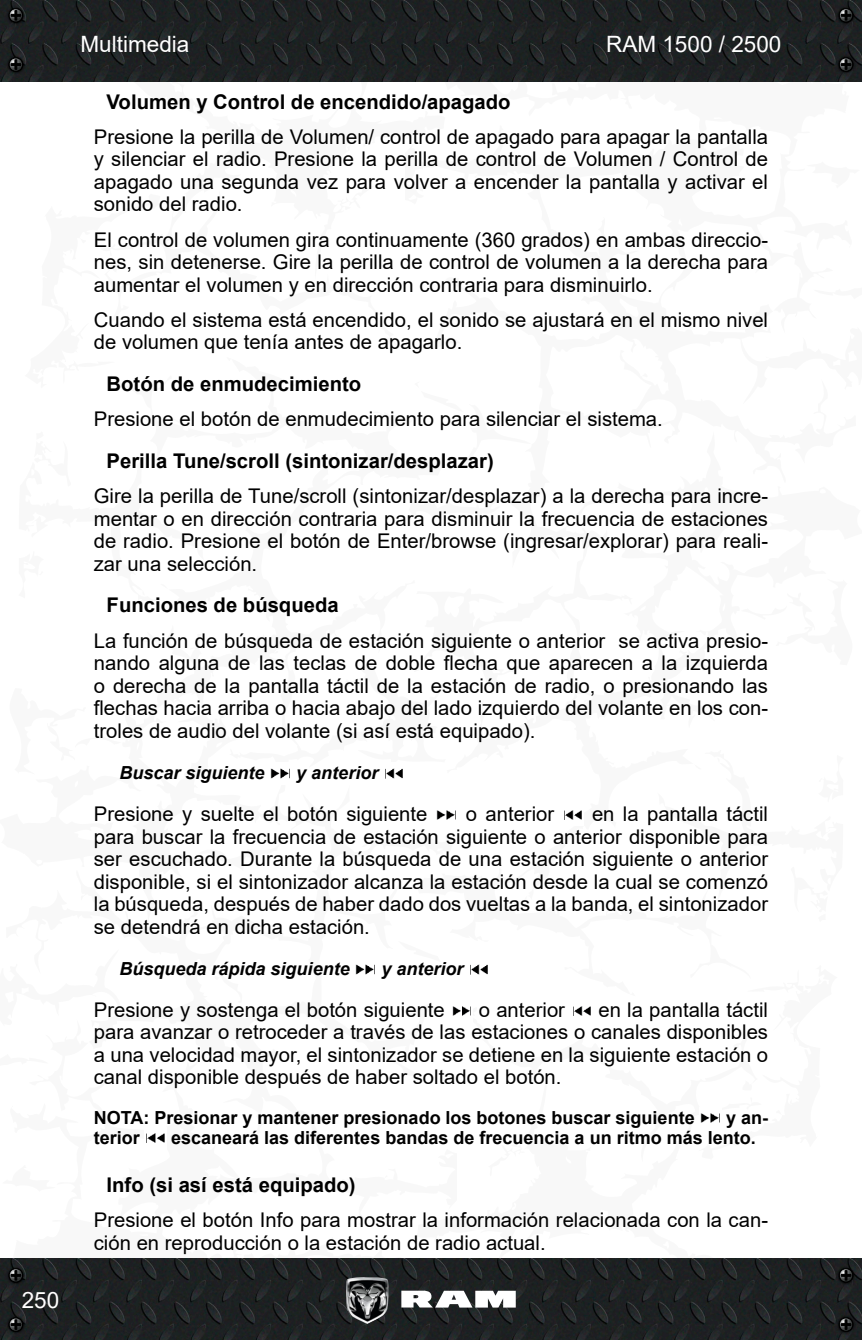
<style>
.page{position:relative;width:862px;height:1340px;background:#fff}
.page>*{position:absolute;margin:0;border:0;box-sizing:border-box;transform-origin:0 0}
.t1{font:22.5px "Arial";color:#fff}
._4_Normal{font:20.25px/22.5px "Arial";color:#000;text-align:justify}
._3_Tercer_sub{font:700 20.25px "Arial";color:#000}
._6_NOTA{font:700 18px "Arial";color:#000}
._3a_Negritas{font:italic 700 18px "Arial";color:#000}
</style>
<div class="page">
<svg style="left:861px;top:39px;width:1px;height:1259px"></svg>
<img style="left:0;top:0;width:861px;height:81px">
<img style="left:0;top:1258px;width:861px;height:81px">
<svg style="left:401px;top:1290px;width:114px;height:17px"></svg>
<img style="left:346px;top:1276px;width:42px;height:47px">
<img style="left:5px;top:4px;width:22px;height:22px">
<svg style="left:8px;top:8px;width:16px;height:15px"></svg>
<img style="left:5px;top:1264px;width:22px;height:22px">
<svg style="left:8px;top:1267px;width:16px;height:15px"></svg>
<img style="left:834px;top:4px;width:22px;height:22px">
<svg style="left:837px;top:8px;width:16px;height:15px"></svg>
<img style="left:834px;top:1264px;width:22px;height:22px">
<svg style="left:837px;top:1267px;width:16px;height:15px"></svg>
<img style="left:5px;top:53px;width:22px;height:23px">
<svg style="left:8px;top:57px;width:16px;height:15px"></svg>
<img style="left:5px;top:1313px;width:22px;height:22px">
<svg style="left:8px;top:1316px;width:16px;height:15px"></svg>
<img style="left:834px;top:53px;width:22px;height:23px">
<svg style="left:837px;top:57px;width:16px;height:15px"></svg>
<img style="left:834px;top:1313px;width:22px;height:22px">
<svg style="left:837px;top:1316px;width:16px;height:15px"></svg>
<img style="left:270px;top:768px;width:20px;height:11px">
<img style="left:385px;top:768px;width:18px;height:11px">
<img style="left:436px;top:810px;width:20px;height:10px">
<img style="left:564px;top:810px;width:18px;height:10px">
<img style="left:355px;top:964px;width:20px;height:11px">
<img style="left:470px;top:964px;width:18px;height:11px">
<img style="left:452px;top:1006px;width:19px;height:10px">
<img style="left:573px;top:1006px;width:18px;height:10px">
<img style="left:700px;top:1113px;width:20px;height:10px">
<img style="left:146px;top:1133px;width:19px;height:10px">
<p class="t1" style="left:22px;top:1284px;width:39px">250</p>
<p class="t1" style="left:80px;top:29px;width:110px">Multimedia</p>
<p class="t1" style="left:605px;top:29px;width:177px">RAM 1500 / 2500</p>
<p class="_3_Tercer_sub" style="left:107px;top:87px;width:405px">Volumen y Control de encendido/apagado</p>
<p class="_4_Normal" style="left:94px;top:125px;width:675px">Presione la perilla de Volumen/ control de apagado para apagar la pantalla y silenciar el radio. Presione la perilla de control de Volumen / Control de apagado una segunda vez para volver a encender la pantalla y activar el sonido del radio.</p>
<p class="_4_Normal" style="left:94px;top:228px;width:675px">El control de volumen gira continuamente (360 grados) en ambas direccio&shy;nes, sin detenerse. Gire la perilla de control de volumen a la derecha para aumentar el volumen y en dirección contraria para disminuirlo.</p>
<p class="_4_Normal" style="left:94px;top:308px;width:675px">Cuando el sistema está encendido, el sonido se ajustará en el mismo nivel de volumen que tenía antes de apagarlo.</p>
<p class="_3_Tercer_sub" style="left:107px;top:370px;width:256px">Botón de enmudecimiento</p>
<p class="_4_Normal" style="left:94px;top:408px;width:570px">Presione el botón de enmudecimiento para silenciar el sistema.</p>
<p class="_3_Tercer_sub" style="left:107px;top:446px;width:388px">Perilla Tune/scroll (sintonizar/desplazar)</p>
<p class="_4_Normal" style="left:94px;top:485px;width:675px">Gire la perilla de Tune/scroll (sintonizar/desplazar) a la derecha para incre&shy;mentar o en dirección contraria para disminuir la frecuencia de estaciones de radio. Presione el botón de Enter/browse (ingresar/explorar) para reali&shy;zar una selección.</p>
<p class="_3_Tercer_sub" style="left:107px;top:591px;width:233px">Funciones de búsqueda</p>
<p class="_4_Normal" style="left:94px;top:629px;width:675px">La función de búsqueda de estación siguiente o anterior se activa presio&shy;nando alguna de las teclas de doble flecha que aparecen a la izquierda o derecha de la pantalla táctil de la estación de radio, o presionando las flechas hacia arriba o hacia abajo del lado izquierdo del volante en los con&shy;troles de audio del volante (si así está equipado).</p>
<p class="_3a_Negritas" style="left:119px;top:761px;width:147px">Buscar siguiente</p>
<p class="_3a_Negritas" style="left:296px;top:761px;width:84px">y anterior</p>
<p class="_4_Normal" style="left:94px;top:802px;width:335px">Presione y suelte el botón siguiente</p>
<p class="_4_Normal" style="left:465px;top:802px;width:90px">o anterior</p>
<p class="_4_Normal" style="left:94px;top:802px;width:675px;text-indent:498px">en la pantalla táctil para buscar la frecuencia de estación siguiente o anterior disponible para ser escuchado. Durante la búsqueda de una estación siguiente o anterior disponible, si el sintonizador alcanza la estación desde la cual se comenzó la búsqueda, después de haber dado dos vueltas a la banda, el sintonizador se detendrá en dicha estación.</p>
<p class="_3a_Negritas" style="left:119px;top:957px;width:232px">Búsqueda rápida siguiente</p>
<p class="_3a_Negritas" style="left:381px;top:957px;width:84px">y anterior</p>
<p class="_4_Normal" style="left:94px;top:998px;width:352px">Presione y sostenga el botón siguiente</p>
<p class="_4_Normal" style="left:478px;top:998px;width:88px">o anterior</p>
<p class="_4_Normal" style="left:94px;top:998px;width:675px;text-indent:504px">en la pantalla táctil para avanzar o retroceder a través de las estaciones o canales disponibles a una velocidad mayor, el sintonizador se detiene en la siguiente estación o canal disponible después de haber soltado el botón.</p>
<p class="_6_NOTA" style="left:94px;top:1104px;width:602px">NOTA: Presionar y mantener presionado los botones buscar siguiente</p>
<p class="_6_NOTA" style="left:725px;top:1104px;width:43px">y an-</p>
<p class="_6_NOTA" style="left:94px;top:1125px;width:48px">terior</p>
<p class="_6_NOTA" style="left:171px;top:1125px;width:586px">escaneará las diferentes bandas de frecuencia a un ritmo más lento.</p>
<p class="_3_Tercer_sub" style="left:107px;top:1170px;width:250px">Info (si así está equipado)</p>
<p class="_4_Normal" style="left:94px;top:1208px;width:675px">Presione el botón Info para mostrar la información relacionada con la can&shy;ción en reproducción o la estación de radio actual.</p>
</div>
